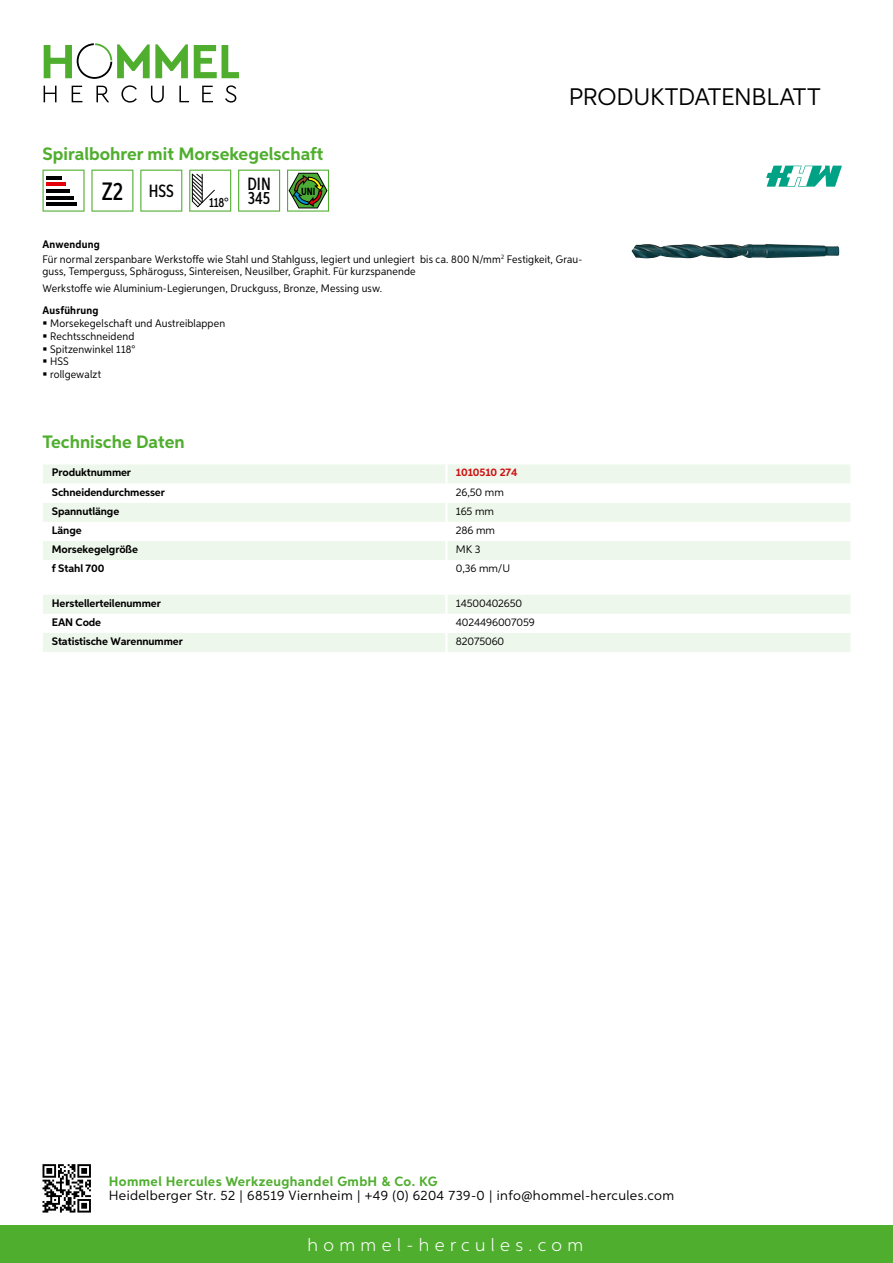
<style>
.page{position:relative;width:893px;height:1263px;background:#fff}
.page>*{position:absolute;margin:0;border:0;box-sizing:border-box;transform-origin:0 0}
.t1{font:24px "Aspira";letter-spacing:-.01em;color:#000}
.t2{font:700 18px "Aspira";color:#50ae2f}
.t3{font:300 18px "Aspira";letter-spacing:.3em;color:#fff}
.t4{font:500 17.85px/14.9px "Aspira XX Nar";color:#000}
.t5{font:13.5px "Aspira";letter-spacing:.03em;color:#000}
.t6{font:700 13.5px "Aspira";letter-spacing:.03em;color:#50ae2f}
.t7{font:500 13.35px "Aspira XX Nar";color:#000}
.t8{font:10.95px/12.8px "Aspira Nar";letter-spacing:.015em;color:#000}
.t9{font:700 10.95px "Aspira";letter-spacing:-.01em;color:#000}
.t10{font:10.95px "Aspira";letter-spacing:-.01em;color:#000}
.t11{font:700 10.95px "Aspira";letter-spacing:-.01em;color:#cd1013}
.t12{font:700 10.95px "Aspira Nar";letter-spacing:.02em;color:#000}
.t13{font:700 10.35px "Aspira XX Nar";color:#000}
.s1{font-size:25.2px}
.s2{font-weight:700}
</style>
<div class="page">
<div style="left:0;top:1226px;width:893px;height:37px;background:#50ae2f"></div>
<svg style="left:43px;top:1164px;width:48px;height:48px"></svg>
<svg style="left:194px;top:45px;width:45px;height:33px"></svg>
<svg style="left:44px;top:43px;width:144px;height:36px"></svg>
<svg style="left:44px;top:86px;width:13px;height:16px"></svg>
<svg style="left:72px;top:86px;width:10px;height:16px"></svg>
<svg style="left:96px;top:86px;width:13px;height:16px"></svg>
<svg style="left:121px;top:85px;width:16px;height:18px"></svg>
<svg style="left:151px;top:86px;width:13px;height:17px"></svg>
<svg style="left:179px;top:86px;width:10px;height:16px"></svg>
<svg style="left:202px;top:86px;width:11px;height:16px"></svg>
<svg style="left:225px;top:85px;width:11px;height:18px"></svg>
<div style="left:43px;top:464px;width:807px;height:19px;background:#eef7eb"></div>
<svg style="left:43px;top:503px;width:807px;height:57px;fill:#eef7eb"></svg>
<hr style="left:445px;top:464px;width:3px;height:20px;background:#fff">
<hr style="left:445px;top:503px;width:3px;height:19px;background:#fff">
<hr style="left:445px;top:522px;width:3px;height:19px;background:#fff">
<hr style="left:445px;top:541px;width:3px;height:19px;background:#fff">
<svg style="left:43px;top:595px;width:807px;height:57px"></svg>
<hr style="left:445px;top:633px;width:3px;height:19px;background:#fff">
<svg style="left:43px;top:170px;width:42px;height:42px"></svg>
<hr style="left:46px;top:176px;width:16px;height:3px;background:#000">
<hr style="left:46px;top:183px;width:20px;height:3px;background:#e3000b">
<hr style="left:46px;top:189px;width:23px;height:3px;background:#000">
<hr style="left:46px;top:196px;width:27px;height:3px;background:#000">
<hr style="left:46px;top:203px;width:31px;height:3px;background:#000">
<svg style="left:91px;top:170px;width:42px;height:42px"></svg>
<svg style="left:140px;top:170px;width:42px;height:42px"></svg>
<svg style="left:189px;top:170px;width:42px;height:42px"></svg>
<svg style="left:238px;top:170px;width:42px;height:42px"></svg>
<svg style="left:287px;top:170px;width:42px;height:42px"></svg>
<img style="left:631px;top:244px;width:209px;height:15px">
<svg style="left:766px;top:166px;width:76px;height:21px"></svg>
<h2 class="t2" style="left:43px;top:142px;width:283px">Spiralbohrer mit Morsekegelschaft</h2>
<h3 class="t4" style="left:102px;top:183px;width:74px"><span class="s1">Z2</span> HSS</h3>
<p class="t7" style="left:209px;top:195px;width:21px">118°</p>
<h3 class="t4" style="left:247px;top:176px;width:25px">DIN<br>345</h3>
<p class="t13" style="left:301px;top:185px;width:16px">UNI</p>
<h1 class="t1" style="left:569px;top:82px;width:253px">Produktdatenblatt</h1>
<p class="t8" style="left:43px;top:236px;width:541px;line-height:15.1px"><span class="s2">Anwendung<br></span>Für normal zerspanbare Werkstoffe wie Stahl und Stahlguss, legiert und unlegiert bis ca. 800 N/mm<sup>2</sup> Festigkeit, Grau-</p>
<p class="t8" style="left:43px;top:262px;width:375px;line-height:17.5px">guss, Temperguss, Sphäroguss, Sintereisen, Neusilber, Graphit. Für kurzspanende<br>Werkstoffe wie Aluminium-Legierungen, Druckguss, Bronze, Messing usw.</p>
<p class="t12" style="left:43px;top:304px;width:58px">Ausführung</p>
<p class="t8" style="left:50px;top:317px;width:177px">Morsekegelschaft und Austreiblappen<br>Rechtsschneidend<br>Spitzenwinkel 118°<br>HSS<br>rollgewalzt</p>
<h2 class="t2" style="left:43px;top:430px;width:144px">Technische Daten</h2>
<p class="t9" style="left:52px;top:466px;width:81px">Produktnummer</p>
<p class="t11" style="left:456px;top:466px;width:63px">1010510 274</p>
<p class="t9" style="left:52px;top:485px;width:115px">Schneidendurchmesser</p>
<p class="t10" style="left:456px;top:485px;width:50px">26,50 mm</p>
<p class="t9" style="left:52px;top:504px;width:69px">Spannutlänge</p>
<p class="t10" style="left:456px;top:504px;width:40px">165 mm</p>
<p class="t9" style="left:52px;top:523px;width:31px">Länge</p>
<p class="t10" style="left:456px;top:523px;width:41px">286 mm</p>
<p class="t9" style="left:52px;top:542px;width:88px">Morsekegelgröße</p>
<p class="t10" style="left:456px;top:542px;width:26px">MK 3</p>
<p class="t9" style="left:52px;top:562px;width:54px">f Stahl 700</p>
<p class="t10" style="left:456px;top:562px;width:54px">0,36 mm/U</p>
<p class="t9" style="left:52px;top:596px;width:111px">Herstellerteilenummer</p>
<p class="t10" style="left:456px;top:596px;width:68px">14500402650</p>
<p class="t9" style="left:52px;top:615px;width:51px">EAN Code</p>
<p class="t10" style="left:456px;top:615px;width:80px">4024496007059</p>
<p class="t9" style="left:52px;top:634px;width:132px">Statistische Warennummer</p>
<p class="t10" style="left:456px;top:634px;width:50px">82075060</p>
<p class="t6" style="left:109px;top:1172px;width:330px">Hommel Hercules Werkzeughandel GmbH &amp; Co. KG</p>
<p class="t5" style="left:109px;top:1187px;width:567px">Heidelberger Str. 52 | 68519 Viernheim | +49 (0) 6204 739-0 | info@hommel-hercules.com</p>
<h2 class="t3" style="left:307px;top:1234px;width:277px">hommel-hercules.com</h2>
</div>
